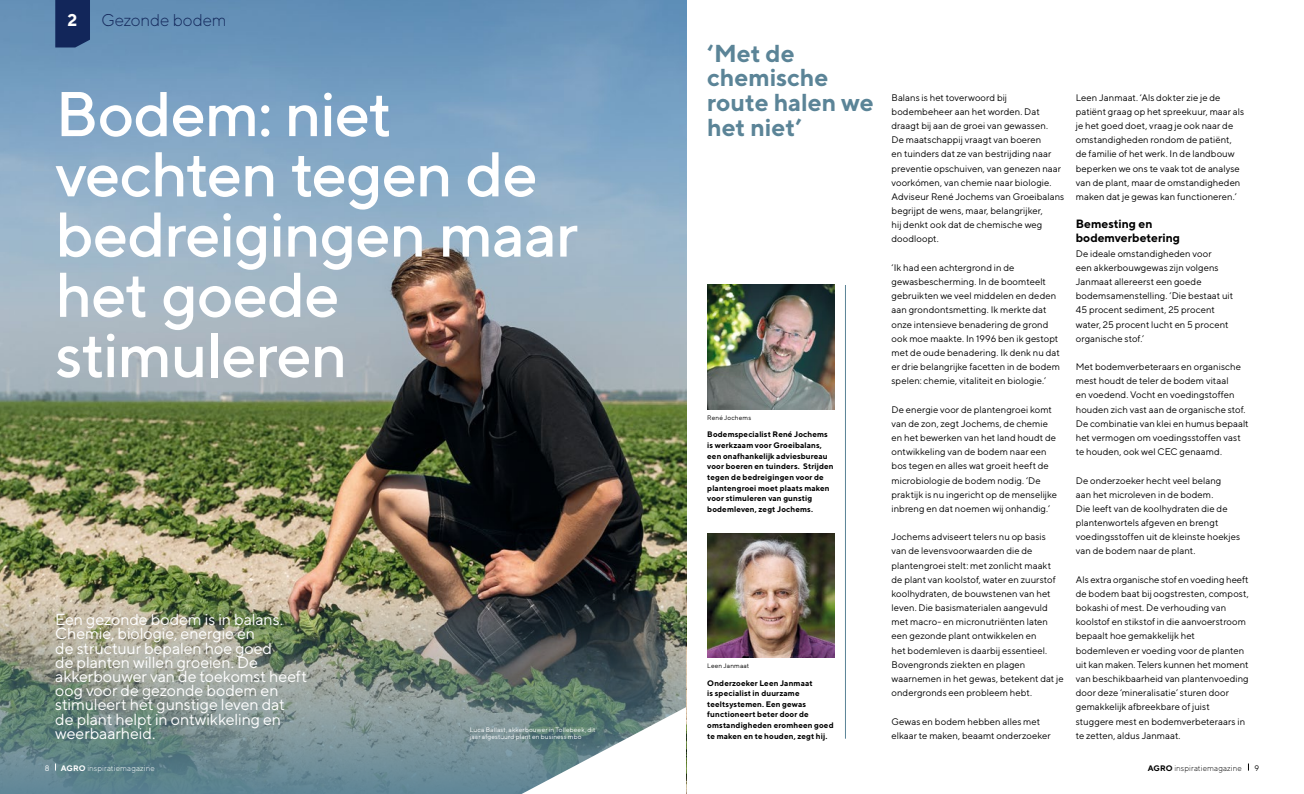
<style>
.page{position:relative;width:1304px;height:794px;background:#fff}
.page>*{position:absolute;margin:0;border:0;box-sizing:border-box;transform-origin:0 0}
.t1{font:500 63px/60.2px "TT Norms";letter-spacing:-.02em;color:#fff}
.t2{font:700 24.5px/24.8px "TT Norms";letter-spacing:-.005em;color:#5b8497}
.t3{font:300 17px "TT Norms";letter-spacing:-.005em;color:#12265a}
.t4{font:700 17px "TT Norms";color:#fff}
.t5{font:16px/14.2px "TT Norms";letter-spacing:-.01em;color:#fff}
.t6{font:700 12px/14.2px "TT Norms";color:#000}
.t7{font:9.5px/14.2px "TT Norms";letter-spacing:.005em;color:#000}
.t8{font:700 8px/10.6px "TT Norms";letter-spacing:.015em;color:#000}
.t9{font:300 8px "TT Norms";letter-spacing:.01em;color:#fff}
.t10{font:300 8px "TT Norms";letter-spacing:.01em;color:#000}
.t11{font:8px "TT Norms";color:#fff}
.t12{font:8px "TT Norms";color:#000}
.t13{font:6.5px/7.1px "TT Norms";letter-spacing:.015em;color:#fff}
.t14{font:6.5px "TT Norms";letter-spacing:.02em;color:#000}
.s1{font-weight:700}
</style>
<div class="page">
<img style="left:0;top:0;width:686px;height:583px">
<img style="left:0;top:583px;width:686px;height:211px">
<img style="left:707px;top:533px;width:127px;height:124px">
<img style="left:707px;top:285px;width:127px;height:124px">
<hr style="left:845px;top:285px;width:1px;height:453px;background:#5b8497">
<div style="left:55px;top:0;width:35px;height:47px;background:#12265a"></div>
<svg style="left:522px;top:707px;width:164px;height:87px"></svg>
<h3 class="t4" style="left:67px;top:10px;width:11px">2</h3>
<h3 class="t3" style="left:101px;top:10px;width:127px">Gezonde bodem</h3>
<h1 class="t1" style="left:55px;top:83px;width:339px">Bodem: niet</h1>
<h1 class="t1" style="left:55px;top:143px;width:524px">vechten tegen de bedreigingen maar het goede stimuleren</h1>
<p class="t5" style="left:55px;top:612px;width:253px">Een gezonde bodem is in balans.<br>Chemie, biologie, energie en<br>de structuur bepalen hoe goed<br>de planten willen groeien. De akkerbouwer van de toekomst heeft oog voor de gezonde bodem en stimuleert het gunstige leven dat de plant helpt in ontwikkeling en weerbaarheid.</p>
<p class="t13" style="left:470px;top:725px;width:127px">Luca Ballast, akkerbouwer in Tollebeek, dit jaar afgestuurd plant en business mbo</p>
<h2 class="t2" style="left:707px;top:40px;width:168px">‘Met de chemische route halen we</h2>
<h2 class="t2" style="left:707px;top:114px;width:96px">het niet’</h2>
<p class="t14" style="left:707px;top:413px;width:45px">René Jochems</p>
<p class="t8" style="left:707px;top:429px;width:128px">Bodemspecialist René Jochems is werkzaam voor Groeibalans, een onafhankelijk adviesbureau voor boeren en tuinders. Strijden tegen de bedreigingen voor de plantengroei moet plaats maken voor stimuleren van gunstig bodemleven, zegt Jochems.</p>
<p class="t14" style="left:707px;top:661px;width:43px">Leen Janmaat</p>
<p class="t8" style="left:707px;top:677px;width:128px">Onderzoeker Leen Janmaat<br>is specialist in duurzame teeltsystemen. Een gewas functioneert beter door de omstandigheden eromheen goed te maken en te houden, zegt hij.</p>
<p class="t7" style="left:891px;top:90px;width:174px">Balans is het toverwoord bij bodembeheer aan het worden. Dat draagt bij aan de groei van gewassen.<br>De maatschappij vraagt van boeren<br>en tuinders dat ze van bestrijding naar preventie opschuiven, van genezen naar voorkómen, van chemie naar biologie.<br>Adviseur René Jochems van Groeibalans begrijpt de wens, maar, belangrijker,<br>hij denkt ook dat de chemische weg doodloopt.</p>
<p class="t7" style="left:891px;top:260px;width:170px">‘Ik had een achtergrond in de gewasbescherming. In de boomteelt gebruikten we veel middelen en deden aan grondontsmetting. Ik merkte dat onze intensieve benadering de grond ook moe maakte. In 1996 ben ik gestopt met de oude benadering. Ik denk nu dat er drie belangrijke facetten in de bodem spelen: chemie, vitaliteit en biologie.’</p>
<p class="t7" style="left:891px;top:402px;width:167px">De energie voor de plantengroei komt van de zon, zegt Jochems, de chemie en het bewerken van het land houdt de ontwikkeling van de bodem naar een bos tegen en alles wat groeit heeft de microbiologie de bodem nodig. ‘De praktijk is nu ingericht op de menselijke inbreng en dat noemen wij onhandig.’</p>
<p class="t7" style="left:891px;top:529px;width:174px">Jochems adviseert telers nu op basis<br>van de levensvoorwaarden die de plantengroei stelt: met zonlicht maakt de plant van koolstof, water en zuurstof koolhydraten, de bouwstenen van het leven. Die basismaterialen aangevuld met macro- en micronutriënten laten een gezonde plant ontwikkelen en<br>het bodemleven is daarbij essentieel.<br>Bovengronds ziekten en plagen waarnemen in het gewas, betekent dat je ondergronds een probleem hebt.</p>
<p class="t7" style="left:891px;top:714px;width:161px">Gewas en bodem hebben alles met elkaar te maken, beaamt onderzoeker</p>
<p class="t7" style="left:1076px;top:90px;width:170px">Leen Janmaat. ‘Als dokter zie je de patiënt graag op het spreekuur, maar als je het goed doet, vraag je ook naar de omstandigheden rondom de patiënt, de familie of het werk. In de landbouw beperken we ons te vaak tot de analyse van de plant, maar de omstandigheden maken dat je gewas kan functioneren.’</p>
<p class="t6" style="left:1076px;top:217px;width:106px">Bemesting en bodemverbetering</p>
<p class="t7" style="left:1076px;top:246px;width:159px">De ideale omstandigheden voor<br>een akkerbouwgewas zijn volgens<br>Janmaat allereerst een goede bodemsamenstelling. ‘Die bestaat uit<br>45 procent sediment, 25 procent water, 25 procent lucht en 5 procent organische stof.’</p>
<p class="t7" style="left:1076px;top:359px;width:174px">Met bodemverbeteraars en organische mest houdt de teler de bodem vitaal<br>en voedend. Vocht en voedingstoffen houden zich vast aan de organische stof.<br>De combinatie van klei en humus bepaalt het vermogen om voedingsstoffen vast te houden, ook wel CEC genaamd.</p>
<p class="t7" style="left:1076px;top:473px;width:166px">De onderzoeker hecht veel belang<br>aan het microleven in de bodem.<br>Die leeft van de koolhydraten die de plantenwortels afgeven en brengt voedingsstoffen uit de kleinste hoekjes van de bodem naar de plant.</p>
<p class="t7" style="left:1076px;top:572px;width:174px">Als extra organische stof en voeding heeft de bodem baat bij oogstresten, compost, bokashi of mest. De verhouding van koolstof en stikstof in die aanvoerstroom bepaalt hoe gemakkelijk het bodemleven er voeding voor de planten uit kan maken. Telers kunnen het moment van beschikbaarheid van plantenvoeding door deze ‘mineralisatie’ sturen door gemakkelijk afbreekbare of juist stuggere mest en bodemverbeteraars in te zetten, aldus Janmaat.</p>
<p class="t11" style="left:45px;top:763px;width:6px">8</p>
<p class="t9" style="left:61px;top:763px;width:96px"><span class="s1">AGRO</span> inspiratiemagazine</p>
<p class="t10" style="left:1148px;top:763px;width:96px"><span class="s1">AGRO</span> inspiratiemagazine</p>
<p class="t12" style="left:1254px;top:763px;width:6px">9</p>
</div>
